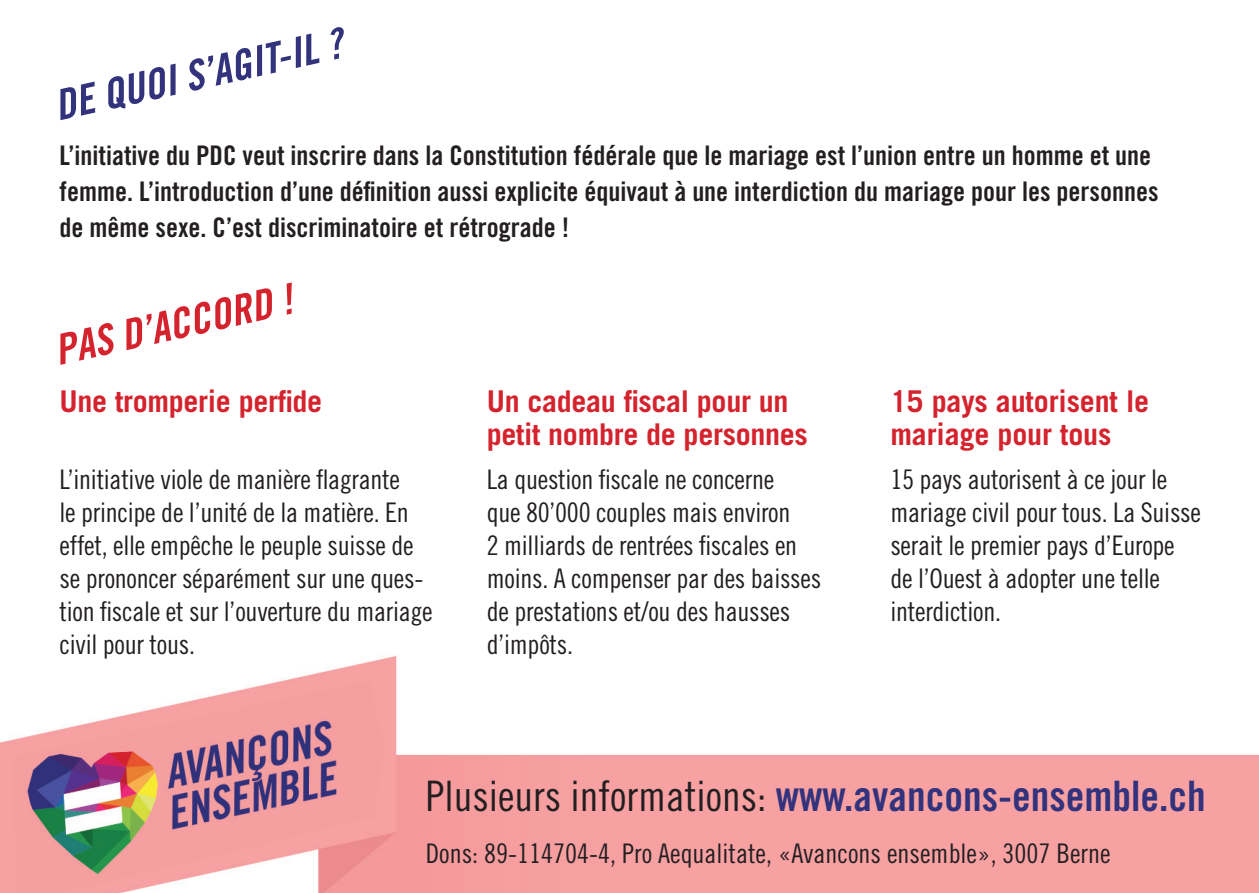
<style>
.page{position:relative;width:1259px;height:893px;background:#fff}
.page>*{position:absolute;margin:0;border:0;box-sizing:border-box;transform-origin:0 0}
.t1{font:42px "Trade Gothic Bold Cond Twenty";color:#32337c}
.t2{font:42px "Trade Gothic Bold Cond Twenty Obl";color:#32337c}
.t3{font:42px "Trade Gothic Bold Cond Twenty Obl";color:#d5232e}
.t4{font:700 30px/33px "Trade Gothic";letter-spacing:-.01em;color:#d5232e}
.t5{font:27px/33px "Trade Gothic Cond Eighteen";letter-spacing:-.01em;color:#231f20}
.t6{font:27px/36px "Trade Gothic Bold Cond Twenty";color:#231f20}
.s1{font-family:"Trade Gothic Cond Eighteen";color:#231f20}
</style>
<div class="page">
<img style="left:0;top:656px;width:1259px;height:237px">
<h1 class="t2" style="left:49px;top:83px;width:295px;rotate:-13deg">DE QUOI S’AGIT-IL ?</h1>
<p class="t6" style="left:60px;top:137px;width:1100px">L’initiative du PDC veut inscrire dans la Constitution fédérale que le mariage est l’union entre un homme et une femme. L’introduction d’une définition aussi explicite équivaut à une interdiction du mariage pour les personnes de même sexe. C’est discriminatoire et rétrograde !</p>
<h1 class="t3" style="left:49px;top:327px;width:244px;rotate:-13deg">PAS D’ACCORD !</h1>
<p class="t4" style="left:60px;top:384px;width:264px">Une tromperie perfide</p>
<p class="t4" style="left:487px;top:384px;width:323px">Un cadeau fiscal pour un petit nombre de personnes</p>
<p class="t4" style="left:890px;top:384px;width:260px">15 pays autorisent le mariage pour tous</p>
<p class="t5" style="left:60px;top:462px;width:375px">L’initiative viole de manière flagrante<br>le principe de l’unité de la matière. En effet, elle empêche le peuple suisse de se prononcer séparément sur une ques&shy;tion fiscale et sur l’ouverture du mariage civil pour tous.</p>
<p class="t5" style="left:487px;top:462px;width:336px">La question fiscale ne concerne<br>que 80’000 couples mais environ<br>2 milliards de rentrées fiscales en moins. A compenser par des baisses de prestations et/ou des hausses d’impôts.</p>
<p class="t5" style="left:890px;top:462px;width:312px">15 pays autorisent à ce jour le mariage civil pour tous. La Suisse serait le premier pays d’Europe de l’Ouest à adopter une telle interdiction.</p>
<h1 class="t1" style="left:426px;top:771px;width:781px"><span class="s1">Plusieurs informations:</span> www.avancons-ensemble.ch</h1>
<p class="t5" style="left:426px;top:837px;width:686px">Dons: 89-114704-4, Pro Aequalitate, «Avancons ensemble», 3007 Berne</p>
</div>
